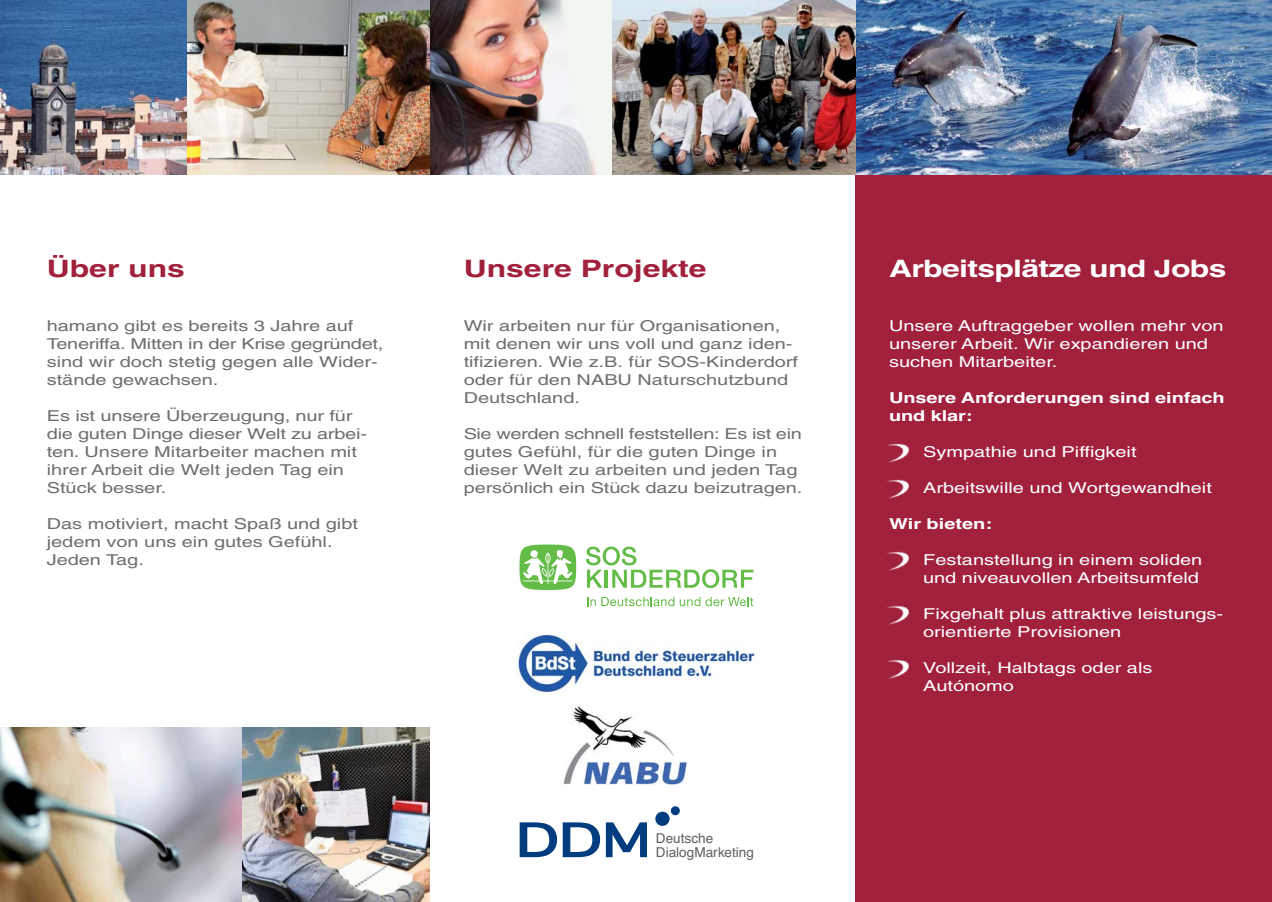
<style>
.page{position:relative;width:1272px;height:902px;background:#fff}
.page>*{position:absolute;margin:0;border:0;box-sizing:border-box;transform-origin:0 0}
.t1{font:43.8px "Geneva";color:#003c7e;scale:1.4 1}
.t2{font:700 24px "Helvetica";color:#a1213d;scale:1.33 1}
.t3{font:700 24px "Helvetica";letter-spacing:-.02em;color:#fff;scale:1.33 1}
.t4{font:15px/18px "Helvetica";color:#6d6e70;scale:1.33 1}
.t5{font:15px/18px "Helvetica";color:#fff;scale:1.33 1}
.t6{font:700 15px/18px "Helvetica";letter-spacing:-.005em;color:#fff;scale:1.33 1}
.t7{font:15px "Lucida Grande";color:#6d6e70;scale:1.33 1}
.t8{font:13.65px/14.1px "Helvetica";color:#5e5f61}
.s1{font-family:"Lucida Grande"}
</style>
<div class="page">
<div style="left:855px;top:149px;width:416px;height:752px;background:#a1213d"></div>
<img style="left:887px;top:443px;width:23px;height:20px">
<img style="left:887px;top:479px;width:23px;height:20px">
<img style="left:887px;top:551px;width:23px;height:20px">
<img style="left:887px;top:605px;width:23px;height:20px">
<img style="left:887px;top:659px;width:23px;height:20px">
<img style="left:517px;top:634px;width:240px;height:59px">
<svg style="left:519px;top:544px;width:57px;height:46px"></svg>
<svg style="left:586px;top:546px;width:167px;height:42px"></svg>
<svg style="left:587px;top:597px;width:166px;height:9px"></svg>
<img style="left:563px;top:706px;width:125px;height:79px">
<div style="left:655px;top:811px;width:14px;height:14px;background:#003c7e;border-radius:50%"></div>
<div style="left:671px;top:806px;width:8px;height:9px;background:#003c7e;border-radius:50%"></div>
<img style="left:0;top:0;width:612px;height:174px">
<img style="left:612px;top:0;width:659px;height:174px">
<img style="left:0;top:727px;width:429px;height:174px">
<h2 class="t2" style="left:47px;top:260px;width:105px">Über uns</h2>
<p class="t4" style="left:47px;top:318px;width:254px">hamano gibt es bereits 3 Jahre auf<br>Teneriffa. Mitten in der Krise gegrundet,</p>
<p class="t7" style="left:340px;top:335px;width:8px">̈</p>
<p class="t4" style="left:47px;top:354px;width:250px">sind wir doch stetig gegen alle Wider&shy;stände gewachsen.</p>
<p class="t4" style="left:47px;top:408px;width:242px">Es ist unsere Überzeugung, nur fur <span class="s1">̈ </span>die guten Dinge dieser Welt zu arbei&shy;ten. Unsere Mitarbeiter machen mit ihrer Arbeit die Welt jeden Tag ein<br>Stu<span class="s1">̈</span>ck besser.</p>
<p class="t4" style="left:47px;top:516px;width:235px">Das motiviert, macht Spaß und gibt jedem von uns ein gutes Gefu<span class="s1">̈</span>hl.<br>Jeden Tag.</p>
<h2 class="t2" style="left:463px;top:260px;width:184px">Unsere Projekte</h2>
<p class="t4" style="left:463px;top:318px;width:253px">Wir arbeiten nur fu<span class="s1">̈</span>r Organisationen, mit denen wir uns voll und ganz iden&shy;tifizieren. Wie z.B. fu<span class="s1">̈</span>r SOS-Kinderdorf oder fu<span class="s1">̈</span>r den NABU Naturschutzbund Deutschland.</p>
<p class="t4" style="left:463px;top:426px;width:256px">Sie werden schnell feststellen: Es ist ein gutes Gefu<span class="s1">̈</span>hl, fu<span class="s1">̈</span>r die guten Dinge in dieser Welt zu arbeiten und jeden Tag persönlich ein Stuck dazu beizutragen.</p>
<p class="t7" style="left:620px;top:479px;width:8px">̈</p>
<h1 class="t1" style="left:516px;top:815px;width:98px">DDM</h1>
<p class="t8" style="left:656px;top:832px;width:100px">Deutsche<br>DialogMarketing</p>
<h2 class="t3" style="left:889px;top:260px;width:255px">Arbeitsplätze und Jobs</h2>
<p class="t5" style="left:889px;top:318px;width:253px">Unsere Auftraggeber wollen mehr von unserer Arbeit. Wir expandieren und suchen Mitarbeiter.</p>
<p class="t6" style="left:889px;top:390px;width:254px">Unsere Anforderungen sind einfach und klar:</p>
<p class="t5" style="left:923px;top:444px;width:162px">Sympathie und Piffigkeit</p>
<p class="t5" style="left:923px;top:480px;width:219px">Arbeitswille und Wortgewandheit</p>
<p class="t6" style="left:889px;top:516px;width:79px">Wir bieten:</p>
<p class="t5" style="left:923px;top:552px;width:211px">Festanstellung in einem soliden und niveauvollen Arbeitsumfeld</p>
<p class="t5" style="left:923px;top:606px;width:227px">Fixgehalt plus attraktive leistungs&shy;orientierte Provisionen</p>
<p class="t5" style="left:923px;top:660px;width:174px">Vollzeit, Halbtags oder als<br>Autónomo</p>
</div>
